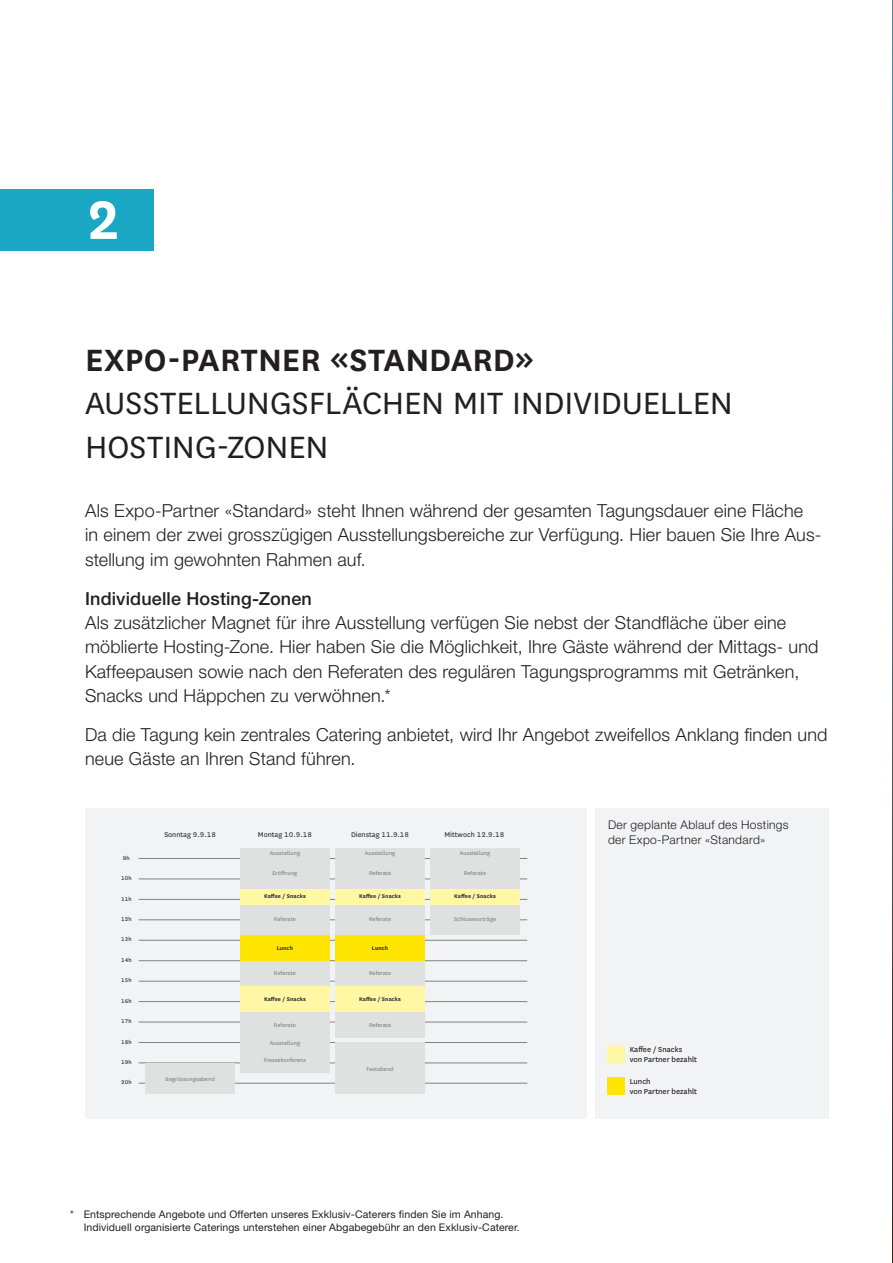
<style>
.page{position:relative;width:893px;height:1263px;background:#fff}
.page>*{position:absolute;margin:0;border:0;box-sizing:border-box;transform-origin:0 0}
.t1{font:600 63px "National";color:#fff}
.t2{font:36px/44px "National";color:#231f20}
.t3{font:600 36px "National";letter-spacing:.005em;color:#231f20}
.t4{font:300 18px/24.3px "Helvetica Neue LT Std";letter-spacing:.01em;color:#231f20}
.t5{font:500 18px "Helvetica Neue LT Std";letter-spacing:.01em;color:#231f20}
.t6{font:300 12px/15px "Helvetica Neue LT Std";letter-spacing:.025em;color:#231f20}
.t7{font:10.5px/12.6px "Helvetica Neue LT Std";letter-spacing:.01em;color:#231f20}
.t8{font:8.55px/9.9px "National";color:#231f20}
.t9{font:8.1px "National";color:#2f343a}
.t10{font:6.3px "National";letter-spacing:.01em;color:#808285}
.t11{font:700 6.3px "National";letter-spacing:.01em;color:#2f343a}
.t12{font:6.3px "National";letter-spacing:.01em;color:#231f20}
</style>
<div class="page">
<div style="left:0;top:189px;width:153px;height:62px;background:#1aa7c3"></div>
<svg style="left:892px;top:0;width:1px;height:1263px"></svg>
<div style="left:85px;top:808px;width:502px;height:310px;background:#f2f3f4"></div>
<div style="left:595px;top:808px;width:234px;height:310px;background:#f2f3f4"></div>
<hr style="left:139px;top:858px;width:388px;height:1px;background:#808285">
<hr style="left:139px;top:879px;width:388px;height:1px;background:#808285">
<hr style="left:139px;top:899px;width:388px;height:1px;background:#808285">
<hr style="left:139px;top:919px;width:388px;height:1px;background:#808285">
<hr style="left:139px;top:940px;width:388px;height:1px;background:#808285">
<hr style="left:139px;top:960px;width:388px;height:1px;background:#808285">
<hr style="left:139px;top:981px;width:388px;height:1px;background:#808285">
<hr style="left:139px;top:1001px;width:388px;height:1px;background:#808285">
<hr style="left:139px;top:1022px;width:388px;height:1px;background:#808285">
<hr style="left:139px;top:1042px;width:388px;height:1px;background:#808285">
<hr style="left:139px;top:1063px;width:388px;height:1px;background:#808285">
<hr style="left:139px;top:1083px;width:388px;height:1px;background:#808285">
<div style="left:430px;top:858px;width:90px;height:31px;background:#dfe1e1"></div>
<div style="left:430px;top:904px;width:90px;height:31px;background:#dfe1e1"></div>
<div style="left:430px;top:848px;width:90px;height:10px;background:#dfe1e1"></div>
<div style="left:430px;top:889px;width:90px;height:15px;background:#fff7a4"></div>
<div style="left:335px;top:858px;width:90px;height:31px;background:#dfe1e1"></div>
<div style="left:335px;top:904px;width:90px;height:31px;background:#dfe1e1"></div>
<div style="left:335px;top:961px;width:90px;height:25px;background:#dfe1e1"></div>
<div style="left:335px;top:1012px;width:90px;height:25px;background:#dfe1e1"></div>
<div style="left:335px;top:848px;width:90px;height:10px;background:#dfe1e1"></div>
<div style="left:335px;top:889px;width:90px;height:15px;background:#fff7a4"></div>
<div style="left:335px;top:935px;width:90px;height:26px;background:#ffe501"></div>
<div style="left:335px;top:986px;width:90px;height:26px;background:#fff7a4"></div>
<div style="left:335px;top:1042px;width:90px;height:52px;background:#dfe1e1"></div>
<div style="left:240px;top:848px;width:90px;height:10px;background:#dfe1e1"></div>
<div style="left:240px;top:858px;width:90px;height:31px;background:#dfe1e1"></div>
<div style="left:240px;top:904px;width:90px;height:31px;background:#dfe1e1"></div>
<div style="left:240px;top:961px;width:90px;height:25px;background:#dfe1e1"></div>
<div style="left:240px;top:1012px;width:90px;height:25px;background:#dfe1e1"></div>
<div style="left:240px;top:1048px;width:90px;height:25px;background:#dfe1e1"></div>
<div style="left:240px;top:889px;width:90px;height:15px;background:#fff7a4"></div>
<div style="left:240px;top:935px;width:90px;height:26px;background:#ffe501"></div>
<div style="left:240px;top:986px;width:90px;height:26px;background:#fff7a4"></div>
<div style="left:240px;top:1037px;width:90px;height:11px;background:#dfe1e1"></div>
<div style="left:145px;top:1063px;width:90px;height:31px;background:#dfe1e1"></div>
<div style="left:607px;top:1046px;width:17px;height:17px;background:#fff7a4"></div>
<div style="left:607px;top:1077px;width:17px;height:17px;background:#ffe501"></div>
<h1 class="t1" style="left:85px;top:176px;width:37px">2</h1>
<h2 class="t3" style="left:85px;top:335px;width:451px">EXPO-PARTNER «STANDARD»</h2>
<h2 class="t2" style="left:85px;top:380px;width:649px">AUSSTELLUNGSFLÄCHEN MIT INDIVIDUELLEN<br>HOSTING-ZONEN</h2>
<p class="t4" style="left:85px;top:498px;width:738px">Als Expo-Partner «Standard» steht Ihnen während der gesamten Tagungsdauer eine Fläche<br>in einem der zwei grosszügigen Ausstellungsbereiche zur Verfügung. Hier bauen Sie Ihre Aus&shy;stellung im gewohnten Rahmen auf.</p>
<p class="t5" style="left:85px;top:587px;width:228px">Individuelle Hosting-Zonen</p>
<p class="t4" style="left:85px;top:610px;width:735px">Als zusätzlicher Magnet für ihre Ausstellung verfügen Sie nebst der Standfläche über eine möblierte Hosting-Zone. Hier haben Sie die Möglichkeit, Ihre Gäste während der Mittags- und Kaffeepausen sowie nach den Referaten des regulären Tagungsprogramms mit Getränken, Snacks und Häppchen zu verwöhnen.*</p>
<p class="t4" style="left:85px;top:722px;width:744px">Da die Tagung kein zentrales Catering anbietet, wird Ihr Angebot zweifellos Anklang finden und neue Gäste an Ihren Stand führen.</p>
<p class="t12" style="left:123px;top:853px;width:8px">9h</p>
<p class="t12" style="left:121px;top:874px;width:12px">10h</p>
<p class="t12" style="left:121px;top:894px;width:12px">11h</p>
<p class="t12" style="left:121px;top:915px;width:12px">12h</p>
<p class="t12" style="left:121px;top:935px;width:12px">13h</p>
<p class="t12" style="left:121px;top:956px;width:12px">14h</p>
<p class="t12" style="left:121px;top:976px;width:12px">15h</p>
<p class="t12" style="left:121px;top:997px;width:12px">16h</p>
<p class="t12" style="left:121px;top:1017px;width:12px">17h</p>
<p class="t12" style="left:121px;top:1037px;width:12px">18h</p>
<p class="t12" style="left:121px;top:1058px;width:12px">19h</p>
<p class="t12" style="left:121px;top:1078px;width:12px">20h</p>
<p class="t9" style="left:164px;top:829px;width:53px">Sonntag 9.9.18</p>
<p class="t10" style="left:166px;top:1075px;width:51px">Begrüssungsabend</p>
<p class="t9" style="left:258px;top:829px;width:56px">Montag 10.9.18</p>
<p class="t10" style="left:270px;top:849px;width:32px">Ausstellung</p>
<p class="t10" style="left:272px;top:868px;width:26px">Eröffnung</p>
<p class="t11" style="left:264px;top:892px;width:43px">Kaffee / Snacks</p>
<p class="t9" style="left:351px;top:829px;width:60px">Dienstag 11.9.18</p>
<p class="t9" style="left:444px;top:829px;width:62px">Mittwoch 12.9.18</p>
<p class="t10" style="left:365px;top:849px;width:32px">Ausstellung</p>
<p class="t11" style="left:359px;top:892px;width:43px">Kaffee / Snacks</p>
<p class="t10" style="left:369px;top:868px;width:23px">Referate</p>
<p class="t10" style="left:460px;top:849px;width:32px">Ausstellung</p>
<p class="t11" style="left:454px;top:892px;width:43px">Kaffee / Snacks</p>
<p class="t10" style="left:464px;top:868px;width:24px">Referate</p>
<p class="t10" style="left:274px;top:915px;width:23px">Referate</p>
<p class="t10" style="left:369px;top:915px;width:23px">Referate</p>
<p class="t10" style="left:454px;top:915px;width:44px">Schlussvorträge</p>
<p class="t11" style="left:277px;top:944px;width:18px">Lunch</p>
<p class="t11" style="left:372px;top:944px;width:18px">Lunch</p>
<p class="t10" style="left:274px;top:969px;width:23px">Referate</p>
<p class="t10" style="left:369px;top:969px;width:23px">Referate</p>
<p class="t11" style="left:264px;top:994px;width:43px">Kaffee / Snacks</p>
<p class="t10" style="left:270px;top:1038px;width:32px">Ausstellung</p>
<p class="t10" style="left:274px;top:1020px;width:23px">Referate</p>
<p class="t10" style="left:264px;top:1056px;width:44px">Pressekonferenz</p>
<p class="t11" style="left:359px;top:994px;width:43px">Kaffee / Snacks</p>
<p class="t10" style="left:369px;top:1020px;width:23px">Referate</p>
<p class="t10" style="left:367px;top:1064px;width:29px">Festabend</p>
<p class="t7" style="left:84px;top:1208px;width:437px;text-indent:-14px">* Entsprechende Angebote und Offerten unseres Exklusiv-Caterers finden Sie im Anhang.<br>Individuell organisierte Caterings unterstehen einer Abgabegebühr an den Exklusiv-Caterer.</p>
<p class="t6" style="left:608px;top:817px;width:182px">Der geplante Ablauf des Hostings der Expo-Partner «Standard»</p>
<p class="t8" style="left:630px;top:1044px;width:69px">Kaffee / Snacks<br>von Partner bezahlt</p>
<p class="t8" style="left:630px;top:1076px;width:69px">Lunch<br>von Partner bezahlt</p>
</div>
